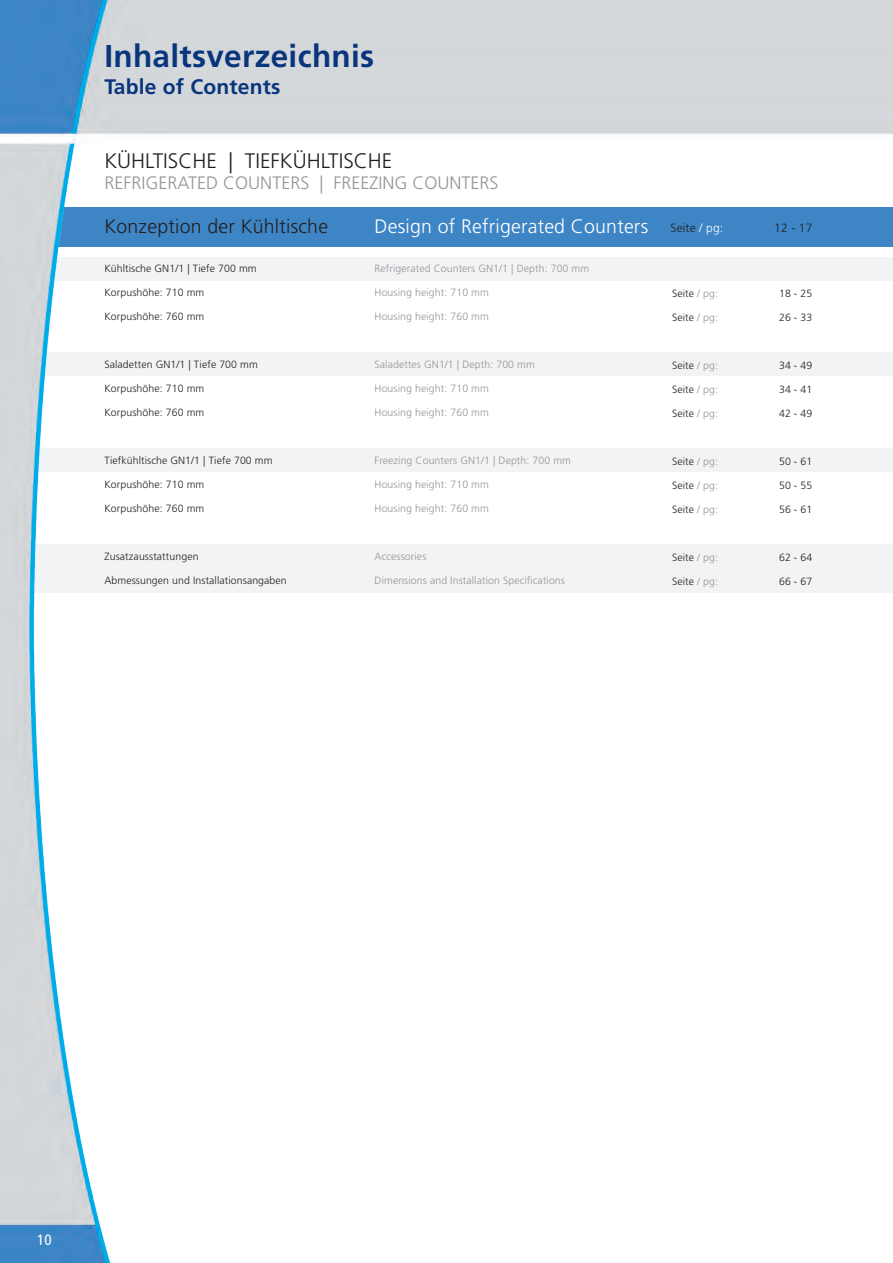
<style>
.page{position:relative;width:893px;height:1263px;background:#fff}
.page>*{position:absolute;margin:0;border:0;box-sizing:border-box;transform-origin:0 0}
.t1{font:700 31.5px "Frutiger LT Std";letter-spacing:.01em;color:#08357c}
.t2{font:300 21px "Frutiger LT Std";color:#231f20}
.t3{font:700 21px "Frutiger LT Std";letter-spacing:.01em;color:#08357c}
.t4{font:300 19.5px "Frutiger LT Std";letter-spacing:.01em;color:#fff}
.t5{font:300 19.5px "Frutiger LT Std";letter-spacing:.01em;color:#231f20}
.t6{font:300 18px "Frutiger LT Std";color:#939598}
.t7{font:condensed 15px "Frutiger LT Std";color:#fff}
.t8{font:300 12px "Frutiger LT Std";letter-spacing:.01em;color:#231f20}
.t9{font:300 10.5px "Frutiger LT Std";letter-spacing:.01em;color:#231f20}
.t10{font:300 10.5px "Frutiger LT Std";letter-spacing:.01em;color:#939598}
.s1{color:#fff}
.s2{color:#939598}
</style>
<div class="page">
<img style="left:0;top:0;width:892px;height:1262px">
<p class="t1" style="left:104px;top:38px;width:271px">Inhaltsverzeichnis</p>
<p class="t3" style="left:104px;top:75px;width:178px">Table of Contents</p>
<p class="t2" style="left:104px;top:148px;width:289px">KÜHLTISCHE | TIEFKÜHLTISCHE</p>
<p class="t6" style="left:104px;top:172px;width:395px">REFRIGERATED COUNTERS | FREEZING COUNTERS</p>
<p class="t5" style="left:104px;top:215px;width:225px">Konzeption der Kühltische</p>
<p class="t4" style="left:374px;top:215px;width:275px">Design of Refrigerated Counters</p>
<p class="t9" style="left:104px;top:262px;width:154px">Kühltische GN1/1 | Tiefe 700 mm</p>
<p class="t10" style="left:374px;top:262px;width:216px">Refrigerated Counters GN1/1 | Depth: 700 mm</p>
<p class="t9" style="left:104px;top:286px;width:101px">Korpushöhe: 710 mm</p>
<p class="t10" style="left:374px;top:286px;width:116px">Housing height: 710 mm</p>
<p class="t9" style="left:104px;top:310px;width:101px">Korpushöhe: 760 mm</p>
<p class="t10" style="left:374px;top:310px;width:116px">Housing height: 760 mm</p>
<p class="t9" style="left:104px;top:358px;width:155px">Saladetten GN1/1 | Tiefe 700 mm</p>
<p class="t10" style="left:374px;top:358px;width:162px">Saladettes GN1/1 | Depth: 700 mm</p>
<p class="t9" style="left:104px;top:382px;width:101px">Korpushöhe: 710 mm</p>
<p class="t10" style="left:374px;top:382px;width:116px">Housing height: 710 mm</p>
<p class="t9" style="left:104px;top:406px;width:101px">Korpushöhe: 760 mm</p>
<p class="t10" style="left:374px;top:406px;width:116px">Housing height: 760 mm</p>
<p class="t9" style="left:104px;top:454px;width:170px">Tiefkühltische GN1/1 | Tiefe 700 mm</p>
<p class="t10" style="left:374px;top:454px;width:198px">Freezing Counters GN1/1 | Depth: 700 mm</p>
<p class="t9" style="left:104px;top:478px;width:101px">Korpushöhe: 710 mm</p>
<p class="t10" style="left:374px;top:478px;width:116px">Housing height: 710 mm</p>
<p class="t9" style="left:104px;top:502px;width:101px">Korpushöhe: 760 mm</p>
<p class="t10" style="left:374px;top:502px;width:116px">Housing height: 760 mm</p>
<p class="t9" style="left:104px;top:550px;width:96px">Zusatzausstattungen</p>
<p class="t10" style="left:374px;top:550px;width:53px">Accessories</p>
<p class="t9" style="left:104px;top:574px;width:184px">Abmessungen und Installationsangaben</p>
<p class="t10" style="left:374px;top:574px;width:192px">Dimensions and Installation Specifications</p>
<p class="t8" style="left:670px;top:221px;width:54px">Seite <span class="s1">/ pg:</span></p>
<p class="t8" style="left:774px;top:221px;width:40px">12 - 17</p>
<p class="t9" style="left:672px;top:287px;width:47px">Seite <span class="s2">/ pg:</span></p>
<p class="t9" style="left:779px;top:287px;width:35px">18 - 25</p>
<p class="t9" style="left:672px;top:311px;width:47px">Seite <span class="s2">/ pg:</span></p>
<p class="t9" style="left:779px;top:311px;width:35px">26 - 33</p>
<p class="t9" style="left:672px;top:359px;width:47px">Seite <span class="s2">/ pg:</span></p>
<p class="t9" style="left:779px;top:359px;width:35px">34 - 49</p>
<p class="t9" style="left:672px;top:383px;width:47px">Seite <span class="s2">/ pg:</span></p>
<p class="t9" style="left:779px;top:383px;width:35px">34 - 41</p>
<p class="t9" style="left:672px;top:407px;width:47px">Seite <span class="s2">/ pg:</span></p>
<p class="t9" style="left:779px;top:407px;width:35px">42 - 49</p>
<p class="t9" style="left:672px;top:455px;width:47px">Seite <span class="s2">/ pg:</span></p>
<p class="t9" style="left:779px;top:455px;width:35px">50 - 61</p>
<p class="t9" style="left:672px;top:479px;width:47px">Seite <span class="s2">/ pg:</span></p>
<p class="t9" style="left:779px;top:479px;width:35px">50 - 55</p>
<p class="t9" style="left:672px;top:503px;width:47px">Seite <span class="s2">/ pg:</span></p>
<p class="t9" style="left:779px;top:503px;width:35px">56 - 61</p>
<p class="t9" style="left:672px;top:551px;width:47px">Seite <span class="s2">/ pg:</span></p>
<p class="t9" style="left:779px;top:551px;width:35px">62 - 64</p>
<p class="t9" style="left:672px;top:575px;width:47px">Seite <span class="s2">/ pg:</span></p>
<p class="t9" style="left:779px;top:575px;width:35px">66 - 67</p>
<p class="t7" style="left:37px;top:1230px;width:16px">10</p>
</div>
